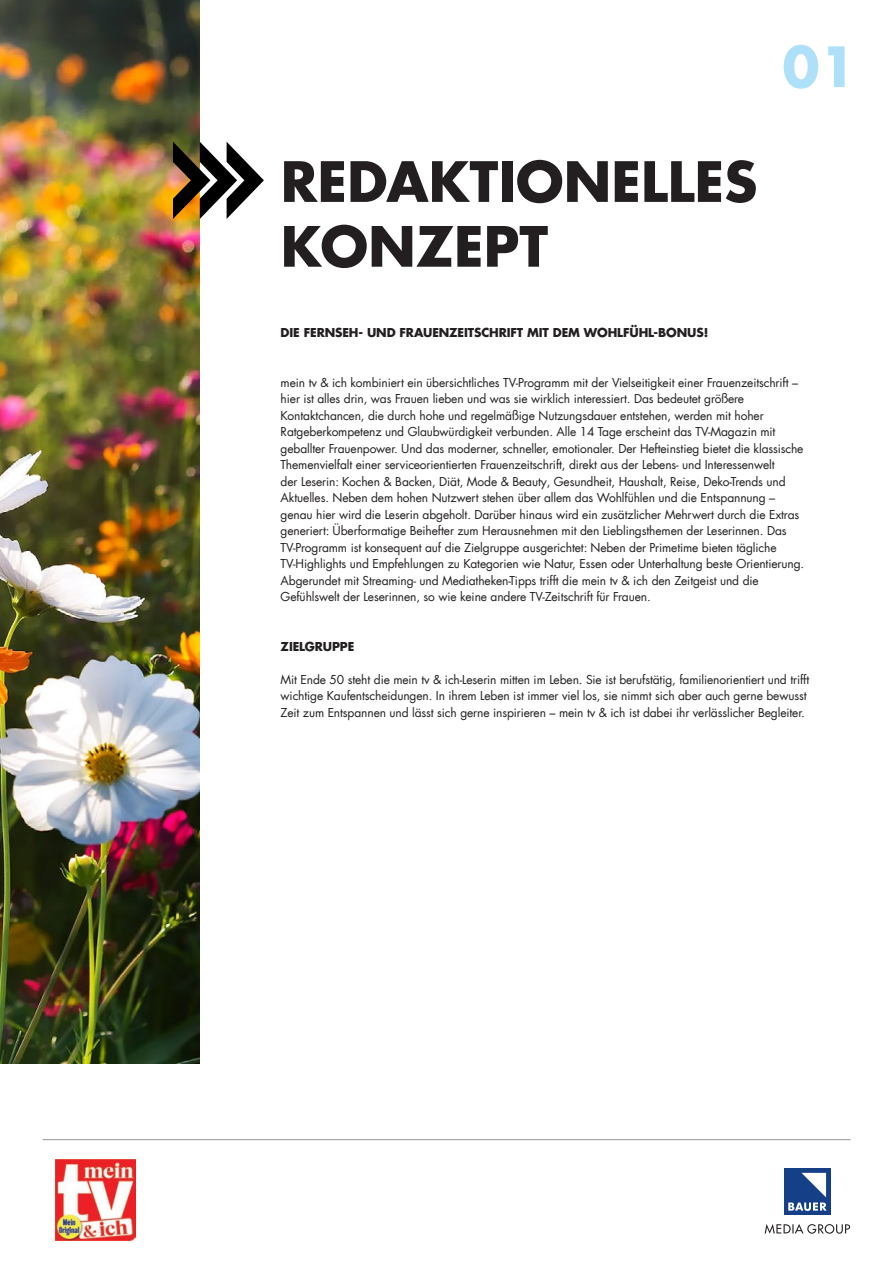
<style>
.page{position:relative;width:893px;height:1263px;background:#fff}
.page>*{position:absolute;margin:0;border:0;box-sizing:border-box;transform-origin:0 0}
.t1{font:700 54px/64.8px "Futura Com";color:#231f20}
.t2{font:700 54px "Futura Com";color:#aee1f9}
.t3{font:12px/16.5px "Futura Com";letter-spacing:-.01em;color:#231f20}
.t4{font:700 12px "Futura Com";letter-spacing:-.01em;color:#231f20}
</style>
<div class="page">
<svg style="left:765px;top:1224px;width:85px;height:10px"></svg>
<div style="left:784px;top:1168px;width:46px;height:47px;background:#153f87"></div>
<svg style="left:788px;top:1173px;width:39px;height:38px"></svg>
<hr style="left:43px;top:1139px;width:807px;height:1px;background:#939598">
<img style="left:55px;top:1160px;width:80px;height:81px">
<img style="left:0;top:0;width:200px;height:1063px">
<svg style="left:173px;top:142px;width:91px;height:77px"></svg>
<h1 class="t2" style="left:782px;top:25px;width:76px">01</h1>
<h1 class="t1" style="left:281px;top:147px;width:478px">REDAKTIONELLES<br>KONZEPT</h1>
<p class="t4" style="left:281px;top:324px;width:429px">DIE FERNSEH- UND FRAUENZEITSCHRIFT MIT DEM WOHLFÜHL-BONUS!</p>
<p class="t3" style="left:281px;top:374px;width:525px">mein tv &amp; ich kombiniert ein übersichtliches TV-Programm mit der Vielseitigkeit einer Frauenzeitschrift – hier ist alles drin, was Frauen lieben und was sie wirklich interessiert. Das bedeutet größere Kontaktchancen, die durch hohe und regelmäßige Nutzungsdauer entstehen, werden mit hoher Ratgeberkompetenz und Glaubwürdigkeit verbunden. Alle 14 Tage erscheint das TV-Magazin mit geballter Frauenpower. Und das moderner, schneller, emotionaler. Der Hefteinstieg bietet die klassische Themenvielfalt einer serviceorientierten Frauenzeitschrift, direkt aus der Lebens- und Interessenwelt<br>der Leserin: Kochen &amp; Backen, Diät, Mode &amp; Beauty, Gesundheit, Haushalt, Reise, Deko-Trends und Aktuelles. Neben dem hohen Nutzwert stehen über allem das Wohlfühlen und die Entspannung – genau hier wird die Leserin abgeholt. Darüber hinaus wird ein zusätzlicher Mehrwert durch die Extras generiert: Überformatige Beihefter zum Herausnehmen mit den Lieblingsthemen der Leserinnen. Das TV-Programm ist konsequent auf die Zielgruppe ausgerichtet: Neben der Primetime bieten tägliche TV-Highlights und Empfehlungen zu Kategorien wie Natur, Essen oder Unterhaltung beste Orientierung.<br>Abgerundet mit Streaming- und Mediatheken-Tipps trifft die mein tv &amp; ich den Zeitgeist und die Gefühlswelt der Leserinnen, so wie keine andere TV-Zeitschrift für Frauen.</p>
<p class="t4" style="left:281px;top:637px;width:75px">ZIELGRUPPE</p>
<p class="t3" style="left:281px;top:671px;width:530px">Mit Ende 50 steht die mein tv &amp; ich-Leserin mitten im Leben. Sie ist berufstätig, familienorientiert und trifft wichtige Kaufentscheidungen. In ihrem Leben ist immer viel los, sie nimmt sich aber auch gerne bewusst<br>Zeit zum Entspannen und lässt sich gerne inspirieren – mein tv &amp; ich ist dabei ihr verlässlicher Begleiter.</p>
</div>
